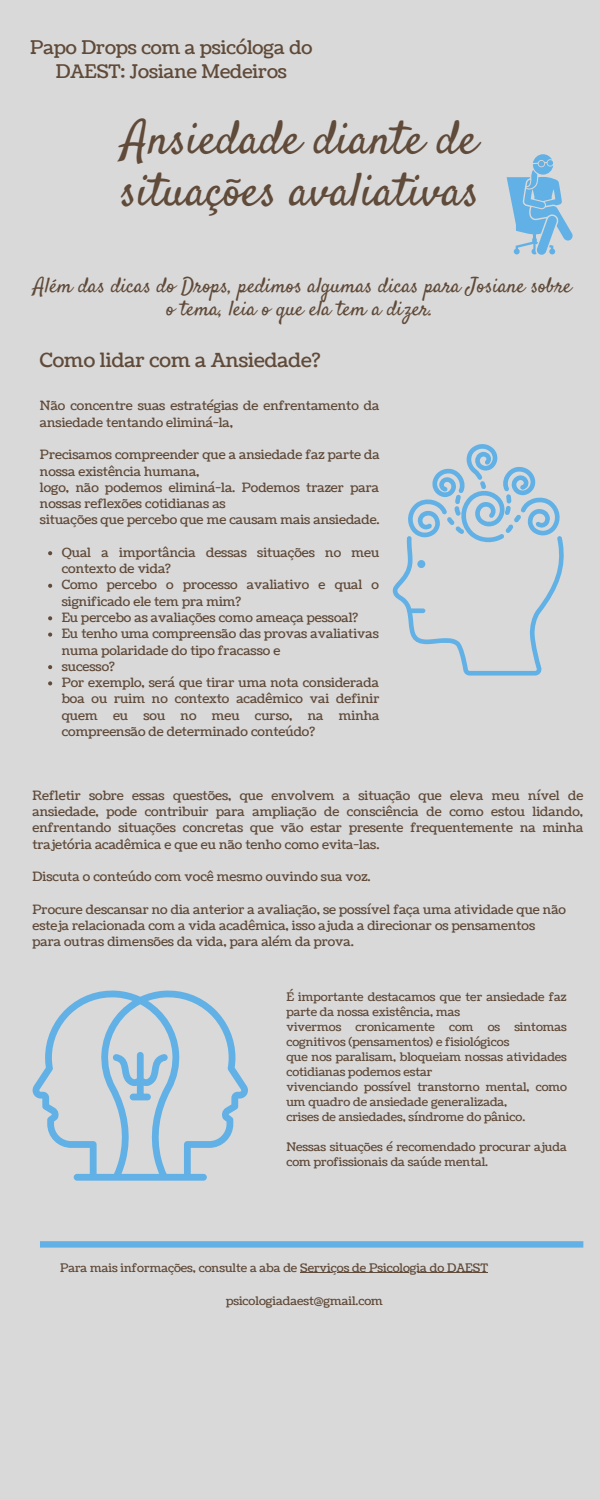
<style>
.page{position:relative;width:600px;height:1500px;background:#d9d9d9}
.page>*{position:absolute;margin:0;border:0;box-sizing:border-box;transform-origin:0 0}
.t1{font:47.2px/51.8px "Satisfy";color:#604a39}
.t2{font:21px/23.2px "Satisfy";color:#604a39;text-align:center}
.t3{font:19.7px "Coustard";color:#604a39}
.t4{font:18.8px/24.3px "Coustard";color:#604a39;text-align:center}
.t5{font:12.8px/16.3px "Coustard";color:#604a39}
.t6{font:11.8px/15px "Coustard";color:#604a39}
</style>
<div class="page">
<svg style="left:48px;top:551px;width:4px;height:4px"></svg>
<svg style="left:48px;top:584px;width:4px;height:4px"></svg>
<svg style="left:48px;top:616px;width:4px;height:4px"></svg>
<svg style="left:48px;top:633px;width:4px;height:4px"></svg>
<svg style="left:48px;top:665px;width:4px;height:4px"></svg>
<svg style="left:48px;top:681px;width:4px;height:4px"></svg>
<svg style="left:507px;top:154px;width:66px;height:101px"></svg>
<svg style="left:33px;top:991px;width:215px;height:189px"></svg>
<svg style="left:113px;top:1052px;width:55px;height:48px"></svg>
<svg style="left:40px;top:1241px;width:543px;height:7px"></svg>
<svg style="left:393px;top:444px;width:171px;height:232px"></svg>
<hr style="left:300px;top:1273px;width:188px;height:1px;background:#604a39">
<h3 class="t4" style="left:30px;top:35px;width:284px">Papo Drops com a psicóloga do<br>DAEST: Josiane Medeiros</h3>
<h1 class="t1" style="left:121px;top:116px;width:360px">Ansiedade diante de situações avaliativas</h1>
<h2 class="t2" style="left:34px;top:275px;width:540px">Além das dicas do Drops, pedimos algumas dicas para Josiane sobre o tema, leia o que ela tem a dizer.</h2>
<h3 class="t3" style="left:40px;top:347px;width:282px">Como lidar com a Ansiedade?</h3>
<p class="t5" style="left:40px;top:398px;width:341px">Não concentre suas estratégias de enfrentamento da ansiedade tentando eliminá-la,</p>
<p class="t5" style="left:40px;top:447px;width:341px">Precisamos compreender que a ansiedade faz parte da nossa existência humana,<br>logo, não podemos eliminá-la. Podemos trazer para nossas reflexões cotidianas as<br>situações que percebo que me causam mais ansiedade.</p>
<p class="t5" style="left:62px;top:545px;width:319px">Qual a importância dessas situações no meu contexto de vida?<br>Como percebo o processo avaliativo e qual o significado ele tem pra mim?<br>Eu percebo as avaliações como ameaça pessoal?<br>Eu tenho uma compreensão das provas avaliativas numa polaridade do tipo fracasso e<br>sucesso?<br>Por exemplo, será que tirar uma nota considerada boa ou ruim no contexto acadêmico vai definir quem eu sou no meu curso, na minha compreensão de determinado conteúdo?</p>
<p class="t5" style="left:32px;top:787px;width:552px;text-align:justify">Refletir sobre essas questões, que envolvem a situação que eleva meu nível de ansiedade, pode contribuir para ampliação de consciência de como estou lidando, enfrentando situações concretas que vão estar presente frequentemente na minha trajetória acadêmica e que eu não tenho como evita-las.</p>
<p class="t5" style="left:32px;top:869px;width:340px">Discuta o conteúdo com você mesmo ouvindo sua voz.</p>
<p class="t5" style="left:32px;top:901px;width:535px">Procure descansar no dia anterior a avaliação, se possível faça uma atividade que não esteja relacionada com a vida acadêmica, isso ajuda a direcionar os pensamentos para outras dimensões da vida, para além da prova.</p>
<p class="t6" style="left:286px;top:990px;width:282px">É importante destacamos que ter ansiedade faz parte da nossa existência, mas<br>vivermos cronicamente com os sintomas cognitivos (pensamentos) e fisiológicos<br>que nos paralisam, bloqueiam nossas atividades cotidianas podemos estar<br>vivenciando possível transtorno mental, como um quadro de ansiedade generalizada,<br>crises de ansiedades, síndrome do pânico.</p>
<p class="t6" style="left:286px;top:1140px;width:282px">Nessas situações é recomendado procurar ajuda com profissionais da saúde mental.</p>
<p class="t6" style="left:60px;top:1261px;width:429px">Para mais informações, consulte a aba de Serviços de Psicologia do DAEST</p>
<p class="t6" style="left:226px;top:1294px;width:158px">psicologiadaest@gmail.com</p>
</div>
